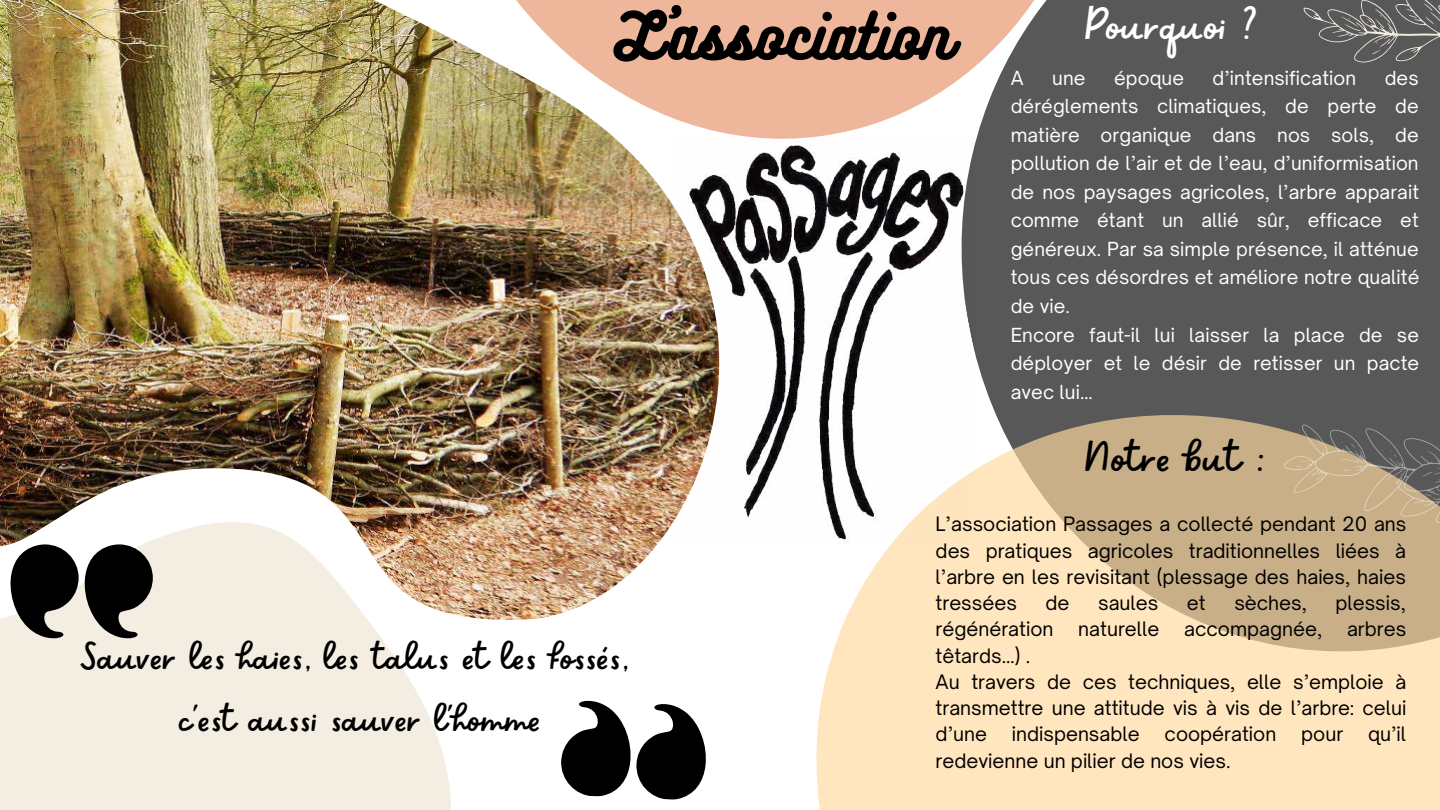
<style>
.page{position:relative;width:1440px;height:810px;background:#fff}
.page>*{position:absolute;margin:0;border:0;box-sizing:border-box;transform-origin:0 0}
.t1{font:57.3px "Bukhari Script";color:#000}
.t2{font:50px "Sweet Apricot";color:#000}
.t3{font:50px "Sweet Apricot";color:#fff}
.t4{font:44px/61.5px "Sweet Apricot";color:#000;text-align:center}
.t5{font:19px/26.2px "Open Sauce One";color:#000;text-align:justify}
.t6{font:18.6px/28.5px "Open Sauce One";letter-spacing:.005em;color:#fff}
</style>
<div class="page">
<div style="left:974px;top:0;width:466px;height:367px;background:#585858"></div>
<svg style="left:720px;top:0;width:417px;height:169px;background:#b79a8b"></svg>
<div style="left:0;top:620px;width:451px;height:190px;background:#f4ede2"></div>
<svg style="left:1303px;top:0;width:137px;height:79px;background:#656564"></svg>
<svg style="left:816px;top:367px;width:624px;height:443px;background:#ddc8a6"></svg>
<img style="left:720px;top:135px;width:254px;height:410px">
<svg style="left:9px;top:620px;width:144px;height:19px;background:#aea9a1"></svg>
<svg style="left:561px;top:700px;width:145px;height:100px"></svg>
<svg style="left:1283px;top:425px;width:157px;height:104px;background:#a4947b"></svg>
<img style="left:0;top:0;width:720px;height:620px">
<h1 class="t1" style="left:614px;top:7px;width:340px">L'association</h1>
<h2 class="t3" style="left:1085px;top:-5px;width:174px">Pourquoi ?</h2>
<p class="t6" style="left:1011px;top:63px;width:14px">A</p>
<p class="t6" style="left:1052px;top:63px;width:35px">une</p>
<p class="t6" style="left:1114px;top:63px;width:72px">époque</p>
<p class="t6" style="left:1213px;top:63px;width:145px">d’intensification</p>
<p class="t6" style="left:1011px;top:63px;width:410px;text-indent:374px">des déréglements climatiques, de perte de matière organique dans nos sols, de pollution de l’air et de l’eau, d’uniformisation de nos paysages agricoles, l’arbre apparait comme étant un allié sûr, efficace et généreux. Par sa simple présence, il atténue tous ces désordres et améliore notre qualité de vie.<br>Encore faut-il lui laisser la place de se déployer et le désir de retisser un pacte avec lui…</p>
<h2 class="t2" style="left:1085px;top:428px;width:182px">Notre but :</h2>
<h3 class="t4" style="left:81px;top:628px;width:550px">Sauver les haies, les talus et les fossés, c'est aussi sauver l'homme</h3>
<p class="t5" style="left:936px;top:511px;width:472px">L’association Passages a collecté pendant 20 ans des pratiques agricoles traditionnelles liées à l’arbre en les revisitant (plessage des haies, haies tressées</p>
<p class="t5" style="left:1046px;top:589px;width:25px">de</p>
<p class="t5" style="left:1098px;top:589px;width:62px">saules</p>
<p class="t5" style="left:1187px;top:589px;width:20px">et</p>
<p class="t5" style="left:1234px;top:589px;width:74px">sèches,</p>
<p class="t5" style="left:1335px;top:589px;width:72px">plessis,</p>
<p class="t5" style="left:936px;top:616px;width:119px">régénération</p>
<p class="t5" style="left:1078px;top:616px;width:83px">naturelle</p>
<p class="t5" style="left:1184px;top:616px;width:140px">accompagnée,</p>
<p class="t5" style="left:1347px;top:616px;width:61px">arbres</p>
<p class="t5" style="left:936px;top:642px;width:472px;text-align:left">têtards…) .<br>Au travers de ces techniques, elle s’emploie à transmettre une attitude vis à vis de l’arbre: celui d’une</p>
<p class="t5" style="left:1012px;top:721px;width:129px">indispensable</p>
<p class="t5" style="left:1165px;top:721px;width:113px">coopération</p>
<p class="t5" style="left:1301px;top:721px;width:44px">pour</p>
<p class="t5" style="left:1368px;top:721px;width:40px">qu’il</p>
<p class="t5" style="left:936px;top:747px;width:296px">redevienne un pilier de nos vies.</p>
</div>
